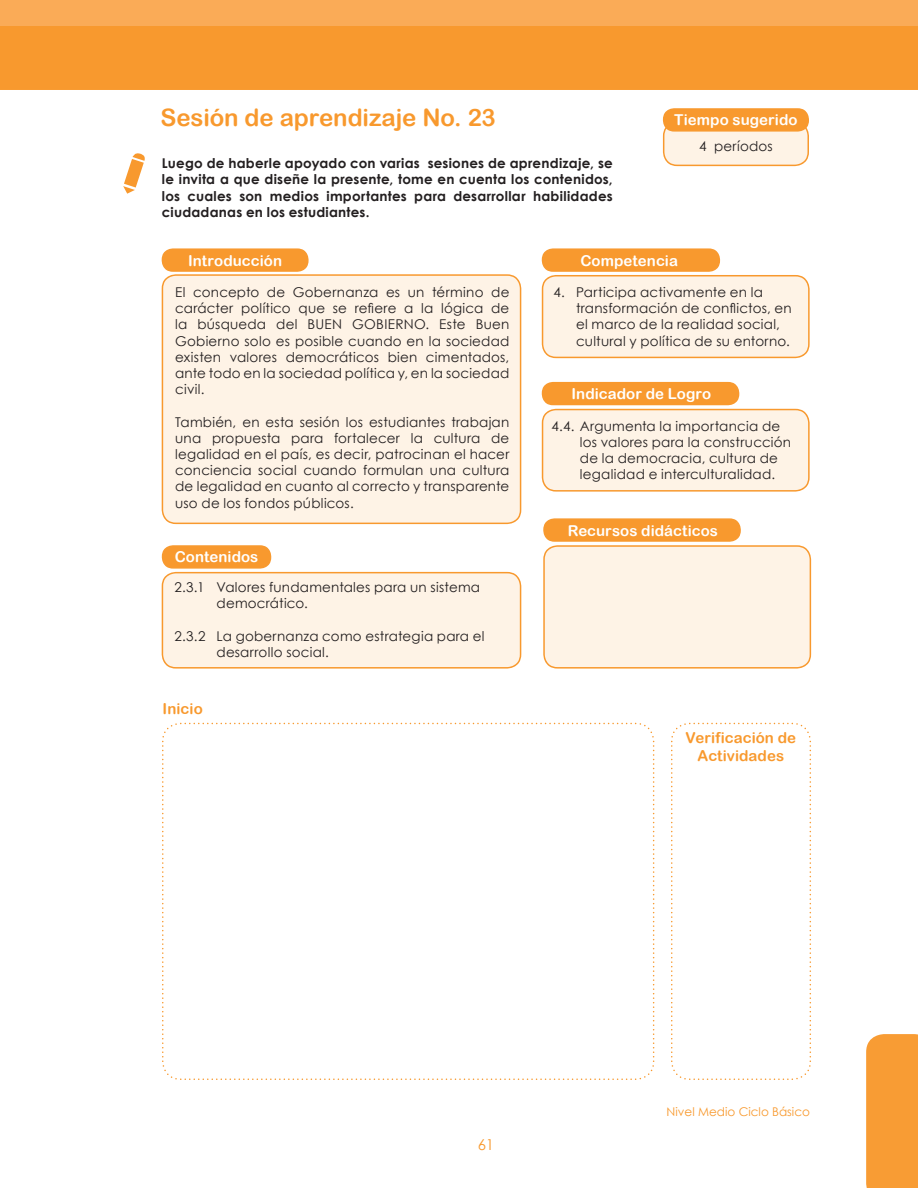
<style>
.page{position:relative;width:918px;height:1188px;background:#fff}
.page>*{position:absolute;margin:0;border:0;box-sizing:border-box;transform-origin:0 0}
.t1{font:24px "Arial Rounded MT Bold";letter-spacing:-.005em;color:#f8992e}
.t2{font:15px "Arial Rounded MT Bold";letter-spacing:.005em;color:#fff}
.t3{font:15px/18px "Arial Rounded MT Bold";letter-spacing:.005em;color:#f8992e;text-align:center}
.t4{font:15px "Century Gothic";color:#f8992e}
.t5{font:13.5px/16.2px "Century Gothic";letter-spacing:.015em;color:#231f20}
.t6{font:700 13.5px/16.2px "Century Gothic";letter-spacing:.02em;color:#231f20;text-align:justify}
.t7{font:12px "Century Gothic";color:#f8992e}
</style>
<div class="page">
<div style="left:866px;top:1034px;width:52px;height:154px;background:#f89c34"></div>
<div style="left:0;top:26px;width:918px;height:64px;background:#f8992e"></div>
<div style="left:0;top:0;width:918px;height:26px;background:#faab57"></div>
<div style="left:162px;top:274px;width:359px;height:250px;background:#fef3e6"></div>
<svg style="left:162px;top:248px;width:147px;height:24px;background:#f89e3a"></svg>
<svg style="left:162px;top:545px;width:359px;height:124px"></svg>
<svg style="left:663px;top:108px;width:146px;height:58px;background:#fbcc98"></svg>
<svg style="left:542px;top:248px;width:268px;height:110px;background:#fde5c9"></svg>
<svg style="left:542px;top:382px;width:268px;height:110px;background:#fce3c6"></svg>
<svg style="left:543px;top:518px;width:268px;height:151px;background:#fde7ce"></svg>
<svg style="left:162px;top:723px;width:492px;height:357px"></svg>
<svg style="left:671px;top:723px;width:140px;height:357px"></svg>
<svg style="left:123px;top:153px;width:22px;height:41px"></svg>
<h1 class="t1" style="left:161px;top:103px;width:337px">Sesión de aprendizaje No. 23</h1>
<p class="t2" style="left:674px;top:111px;width:125px">Tiempo sugerido</p>
<p class="t5" style="left:699px;top:138px;width:75px">4 períodos</p>
<p class="t6" style="left:162px;top:155px;width:452px">Luego de haberle apoyado con varias sesiones de aprendizaje, se le invita a que diseñe la presente, tome en cuenta los contenidos, los cuales son medios importantes para desarrollar habilidades ciudadanas en los estudiantes.</p>
<p class="t2" style="left:188px;top:251px;width:95px">Introducción</p>
<p class="t5" style="left:175px;top:284px;width:336px;text-align:justify">El concepto de Gobernanza es un término de carácter político que se refiere a la lógica de la búsqueda del BUEN GOBIERNO. Este Buen Gobierno solo es posible cuando en la sociedad existen valores democráticos bien cimentados, ante todo en la sociedad política y, en la sociedad civil.</p>
<p class="t5" style="left:175px;top:414px;width:336px;text-align:justify">También, en esta sesión los estudiantes trabajan una propuesta para fortalecer la cultura de legalidad en el país, es decir, patrocinan el hacer conciencia social cuando formulan una cultura de legalidad en cuanto al correcto y transparente uso de los fondos públicos.</p>
<p class="t2" style="left:175px;top:548px;width:85px">Contenidos</p>
<p class="t5" style="left:217px;top:579px;width:265px;text-indent:-42px">2.3.1 Valores fundamentales para un sistema democrático.</p>
<p class="t5" style="left:217px;top:628px;width:270px;text-indent:-42px">2.3.2 La gobernanza como estrategia para el desarrollo social.</p>
<p class="t3" style="left:163px;top:699px;width:42px">Inicio</p>
<p class="t2" style="left:580px;top:251px;width:99px">Competencia</p>
<p class="t5" style="left:576px;top:284px;width:217px;text-indent:-23px">4. Participa activamente en la transformación de conflictos, en el marco de la realidad social, cultural y política de su entorno.</p>
<p class="t2" style="left:571px;top:385px;width:141px">Indicador de Logro</p>
<p class="t5" style="left:580px;top:417px;width:213px;text-indent:-28px">4.4. Argumenta la importancia de los valores para la construcción de la democracia, cultura de legalidad e interculturalidad.</p>
<p class="t2" style="left:568px;top:521px;width:152px">Recursos didácticos</p>
<p class="t3" style="left:686px;top:729px;width:112px">Verificación de<br>Actividades</p>
<p class="t4" style="left:478px;top:1134px;width:18px">61</p>
<p class="t7" style="left:667px;top:1103px;width:145px">Nivel Medio Ciclo Básico</p>
</div>
